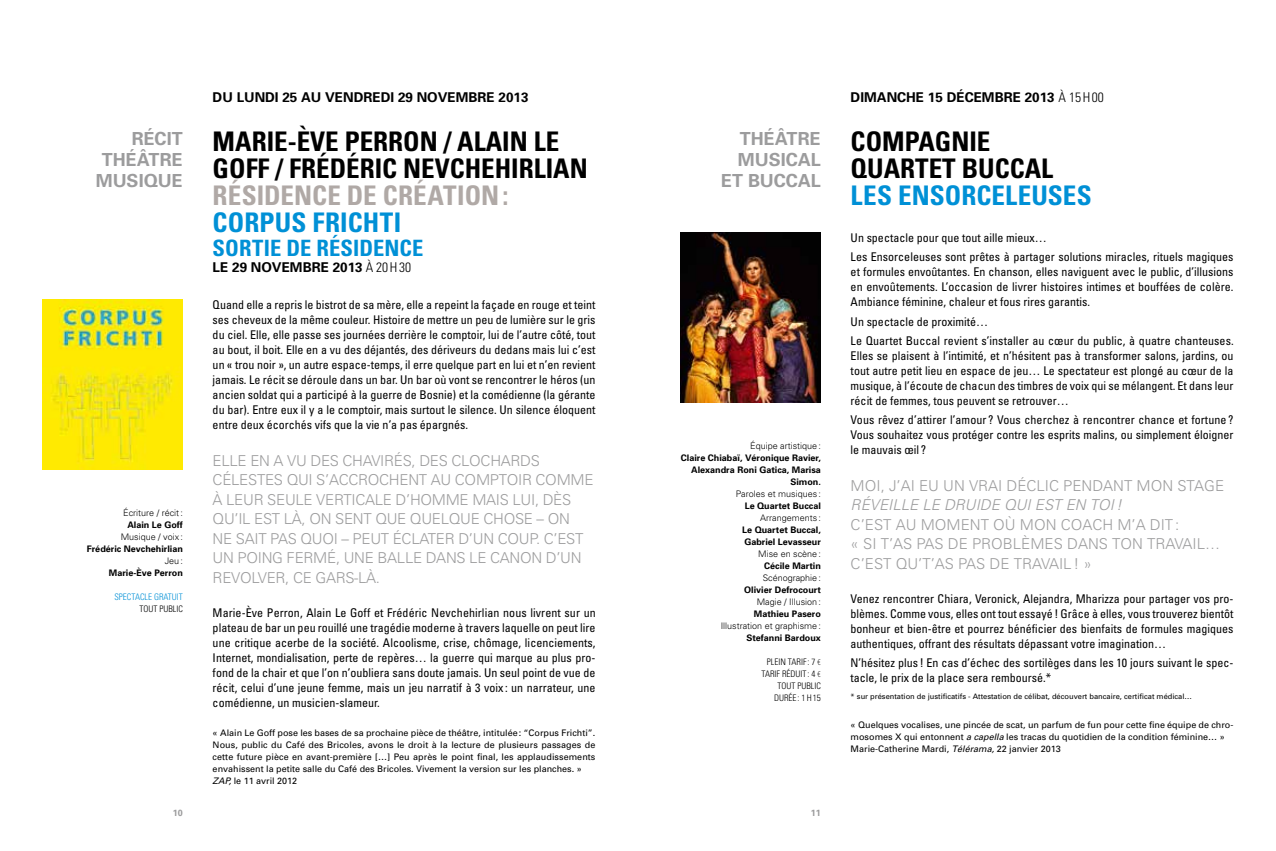
<style>
.page{position:relative;width:1276px;height:851px;background:#fff}
.page>*{position:absolute;margin:0;border:0;box-sizing:border-box;transform-origin:0 0}
.t1{font:700 condensed 27px/27px "Univers";color:#000}
.t2{font:700 condensed 27px "Univers";color:#0090d6}
.t3{font:700 condensed 27px "Univers";color:#b0a9a6}
.t4{font:700 condensed 22.5px "Univers";color:#0090d6}
.t5{font:700 18px/21px "Univers";letter-spacing:.005em;color:#9c9c9d;text-align:right}
.t6{font:300 15px/19.5px "Univers";letter-spacing:-.02em;color:#9c9c9d}
.t7{font:300 15px/19.5px "Univers";color:#9c9c9d}
.t8{font:italic 300 15px "Univers";color:#9c9c9d}
.t9{font:700 13.5px "Univers";color:#000}
.t10{font:300 condensed 13.5px "Univers";letter-spacing:.06em;color:#000}
.t11{font:condensed 12px/15px "Univers";color:#000;text-align:justify}
.t12{font:9px/12px "Univers";color:#000}
.t13{font:700 9px/12px "Univers";color:#000;text-align:right}
.t14{font:300 9px "Univers";color:#000}
.t15{font:300 condensed 9px/12px "Univers";color:#000;text-align:right}
.t16{font:300 condensed 9px "Univers";color:#0090d6}
.t17{font:700 9px "Univers";color:#9c9c9d}
.t18{font:7.5px "Univers";color:#000}
.s1{font-weight:700;font-stretch:normal}
.s2{font-style:italic}
.s3{font-family:"Myriad Pro"}
</style>
<div class="page">
<img style="left:43px;top:299px;width:140px;height:170px">
<img style="left:680px;top:232px;width:141px;height:170px">
<p class="t9" style="left:213px;top:89px;width:49px">Du lundi</p>
<p class="t9" style="left:282px;top:89px;width:53px">25 au vendredi</p>
<p class="t9" style="left:398px;top:89px;width:30px">29 novembre</p>
<p class="t9" style="left:498px;top:89px;width:32px">2013</p>
<h3 class="t5" style="left:96px;top:127px;width:89px">RÉCIT<br>THÉÂTRE<br>MUSIQUE</h3>
<h1 class="t1" style="left:213px;top:127px;width:16px">MARIE</h1>
<h1 class="t1" style="left:288px;top:127px;width:24px">-ÈVE</h1>
<h1 class="t1" style="left:345px;top:127px;width:16px">PERRON</h1>
<h1 class="t1" style="left:444px;top:127px;width:29px">/ ALAIN</h1>
<h1 class="t1" style="left:534px;top:127px;width:13px">LE</h1>
<h1 class="t1" style="left:213px;top:154px;width:15px">GOFF</h1>
<h1 class="t1" style="left:276px;top:154px;width:28px">/ FRÉDÉRI</h1>
<h1 class="t1" style="left:382px;top:154px;width:97px">C NEVCHEHIRLIAN</h1>
<h1 class="t3" style="left:213px;top:179px;width:15px">RÉSIDEN</h1>
<h1 class="t3" style="left:312px;top:179px;width:100px">CE DE CRÉATION</h1>
<h1 class="t3" style="left:502px;top:179px;width:7px">:</h1>
<h1 class="t2" style="left:213px;top:206px;width:32px">CORPUS</h1>
<h1 class="t2" style="left:312px;top:206px;width:63px">FRICHTI</h1>
<h2 class="t4" style="left:213px;top:234px;width:212px">SORTIE DE RÉSIDENCE</h2>
<p class="t9" style="left:213px;top:259px;width:49px">le 29 novembre</p>
<p class="t10" style="left:333px;top:259px;width:80px"><span class="s1">2013</span> À 20H30</p>
<p class="t11" style="left:213px;top:297px;width:384px">Quand elle a repris le bistrot de sa mère, elle a repeint la façade en rouge et teint ses cheveux de la même couleur. Histoire de mettre un peu de lumière sur le gris du ciel. Elle, elle passe ses journées derrière le comptoir, lui de l’autre côté, tout au bout, il boit. Elle en a vu des déjantés, des dériveurs du dedans mais lui c’est un « trou noir », un autre espace-temps, il erre quelque part en lui et n’en revient jamais. Le récit se déroule dans un bar. Un bar où vont se rencontrer le héros (un ancien soldat qui a participé à la guerre de Bosnie) et la comédienne (la gérante du bar). Entre eux il y a le comptoir, mais surtout le silence. Un silence éloquent entre deux écorchés vifs que la vie n’a pas épargnés.</p>
<p class="t6" style="left:213px;top:450px;width:346px">ELLE EN A VU DES CHAVIRÉS, DES CLOCHARDS<br>CÉ LESTES QUI S’ACCROCHENT AU COM PTOIR COMM</p>
<p class="t6" style="left:584px;top:470px;width:11px">E</p>
<p class="t14" style="left:123px;top:507px;width:61px">Écriture / récit:</p>
<p class="t13" style="left:127px;top:518px;width:57px">Alain Le Goff</p>
<p class="t14" style="left:121px;top:531px;width:64px">M usique / voix :</p>
<p class="t13" style="left:87px;top:542px;width:98px">Frédéric Nevchehirlian</p>
<p class="t14" style="left:165px;top:555px;width:20px">Jeu:</p>
<p class="t13" style="left:109px;top:566px;width:76px">Marie-Ève Perron</p>
<p class="t16" style="left:114px;top:591px;width:6px">SPECTACLE</p>
<p class="t16" style="left:154px;top:591px;width:10px">GRATUIT</p>
<p class="t15" style="left:139px;top:603px;width:45px">TOUT PUBLIC</p>
<p class="t6" style="left:213px;top:489px;width:372px;text-indent:247px">E MAIS LUI, DÈS QU’IL EST LÀ, ON SENT QUE QUELQUE CHOSE – ON NE SAIT PAS QUOI – PEUT ÉCLATER D’UN COUP. C’EST UN POING FERMÉ, UNE BALLE DANS LE CANON D’UN REVOLVER, CE GARS-LÀ.</p>
<p class="t11" style="left:213px;top:605px;width:384px">Marie-Ève Perron, Alain Le Goff et Frédéric Nevchehirlian nous livrent sur un plateau de bar un peu rouillé une tragédie moderne à travers laquelle on peut lire une critique acerbe de la société. Alcoolisme, crise, chômage, licenciements, I nternet, mondialisation, perte de repères… la guerre qui marque au plus pro&shy;fond de la chair et que l’on n’oubliera sans doute jamais. Un seul point de vue de récit, celui d’une jeune femme, mais un jeu narratif à 3 voix : un narrateur, une comédienne, un musicien-slameur.</p>
<p class="t12" style="left:213px;top:726px;width:384px">« Alain Le Goff pose les bases de sa prochaine pièce de théâtre, intitulée: “Corpus Frichti”.<br>Nous, public du Café des Bricoles, avons le droit à la lecture de plusieurs passages de cette future pièce en avant-première […] Peu après le point final, les applaudissements envahissent la petite salle du Café des Bricoles. Vivement la version sur les planches. » <span class="s2">ZAP,</span> le 11 avril 2012</p>
<p class="t6" style="left:213px;top:489px;width:222px">À LEUR SEULE VERTICALE D’HOMM</p>
<p class="t9" style="left:850px;top:89px;width:20px">Dimanc</p>
<p class="t9" style="left:906px;top:89px;width:51px">he 15 décembre</p>
<p class="t10" style="left:1024px;top:89px;width:81px"><span class="s1">2013</span> À 15H00</p>
<h3 class="t5" style="left:721px;top:127px;width:101px">THÉÂTRE<br>MUSICAL<br>ET BUCCAL</h3>
<h1 class="t1" style="left:850px;top:127px;width:32px">COMPAGNIE<br>QUARTET</h1>
<h1 class="t1" style="left:961px;top:154px;width:79px">BUCCAL</h1>
<h1 class="t2" style="left:850px;top:179px;width:14px">LES</h1>
<h1 class="t2" style="left:898px;top:179px;width:17px">ENSOR</h1>
<h1 class="t2" style="left:976px;top:179px;width:31px">CELEUSES</h1>
<p class="t11" style="left:850px;top:228px;width:384px;line-height:19.2px">Un spectacle pour que tout aille mieux…<br>Les Ensorceleuses sont prêtes à partager solutions miracles, rituels magiques</p>
<p class="t11" style="left:850px;top:264px;width:384px">et formules envoûtantes. En chanson, elles naviguent avec le public, d’illusions en envoûtements. L’occasion de livrer histoires intimes et bouffées de colère.<br>Ambiance féminine, chaleur et fous rires garantis.</p>
<p class="t11" style="left:850px;top:311px;width:384px;line-height:19.2px">Un spectacle de proximité…<br>Le Quartet Buccal revient s’installer au cœur du public, à quatre chanteuses.</p>
<p class="t11" style="left:850px;top:347px;width:384px">Elles se plaisent à l’intimité, et n’hésitent pas à transformer salons, jardins, ou tout autre petit lieu en espace de jeu… Le spectateur est plongé au cœur de la musique, à l’écoute de chacun des timbres de voix qui se mélangent. Et dans leur récit de femmes, tous peuvent se retrouver…</p>
<p class="t11" style="left:850px;top:412px;width:384px">Vous rêvez d’attirer l’amour ? Vous cherchez à rencontrer chance et fortune ?<br>Vous souhaitez vous protéger contre les esprits malins, ou simplement éloigner le mauvais œil ?</p>
<p class="t7" style="left:850px;top:475px;width:375px">MO I, J’AI EU UN VRAI DÉCLIC PENDANT MON STAGE</p>
<p class="t8" style="left:850px;top:495px;width:273px">RÉVEILLE LE DRUIDE QUI EST EN TOI!</p>
<p class="t6" style="left:850px;top:514px;width:84px">C’EST AU MOM</p>
<p class="t14" style="left:750px;top:440px;width:72px">Équipe artistique:</p>
<p class="t13" style="left:681px;top:451px;width:141px">Claire Chiabaï, Véronique Ravier,<br>Alexandra Roni Gatica, Marisa<br>Simon.</p>
<p class="t14" style="left:735px;top:488px;width:87px">Paroles et musiques:</p>
<p class="t13" style="left:745px;top:499px;width:78px">Le Quartet Buccal</p>
<p class="t14" style="left:760px;top:512px;width:62px">Arrangements:</p>
<p class="t13" style="left:742px;top:523px;width:80px;text-align:left">Le Quartet Buccal,<br>Gabriel Levasseur</p>
<p class="t14" style="left:758px;top:548px;width:64px">M ise en scène:</p>
<p class="t13" style="left:764px;top:559px;width:58px">Cécile Martin</p>
<p class="t14" style="left:762px;top:572px;width:60px">Scénographie:</p>
<p class="t13" style="left:744px;top:583px;width:78px">Olivier Defrocourt</p>
<p class="t14" style="left:756px;top:596px;width:66px">Magie / Illusion:</p>
<p class="t13" style="left:754px;top:607px;width:69px">Mathieu Pasero</p>
<p class="t14" style="left:720px;top:620px;width:102px">Illustration et graphisme:</p>
<p class="t13" style="left:746px;top:631px;width:76px">Stefanni Bardoux</p>
<p class="t15" style="left:761px;top:655px;width:61px">PLEIN TARIF: 7 <span class="s3">€<br></span>TARIF RÉDUIT : 4 <span class="s3">€<br></span>TOUT PUBLIC<br>DURÉE: 1H15</p>
<p class="t7" style="left:850px;top:514px;width:371px;text-indent:110px">ENT OÙ MON COACH M ’A DIT:<br>« SI T’AS PAS DE PROBLÈM ES DANS TON TRAVAIL…<br>C’EST QU’T’AS PAS DE TRAVAIL! »</p>
<p class="t11" style="left:850px;top:590px;width:384px">Venez rencontrer Chiara, Veronick, Alejandra, Mharizza pour partager vos pro&shy;blèmes. Comme vous, elles ont tout essayé! Grâce à elles, vous trouverez bientôt bonheur et bien-être et pourrez bénéficier des bienfaits de formules magiques authentiques, offrant des résultats dépassant votre imagination…</p>
<p class="t11" style="left:850px;top:655px;width:384px">N’hésitez plus ! En cas d’échec des sortilèges dans les 10 jours suivant le spec&shy;tacle, le prix de la place sera remboursé.*</p>
<p class="t18" style="left:850px;top:691px;width:343px">* sur présentation de justificatifs - Attestation de célibat, découvert bancaire, certificat médical…</p>
<p class="t12" style="left:850px;top:718px;width:384px">« Quelques vocalises, une pincée de scat, un parfum de fun pour cette fine équipe de chro&shy;mosomes X qui entonnent <span class="s2">a capella</span> les tracas du quotidien de la condition féminine… »<br>Marie-Catherine Mardi, <span class="s2">Télérama,</span> 22 janvier 2013</p>
<p class="t17" style="left:173px;top:806px;width:12px">10</p>
<p class="t17" style="left:811px;top:806px;width:12px">11</p>
</div>
